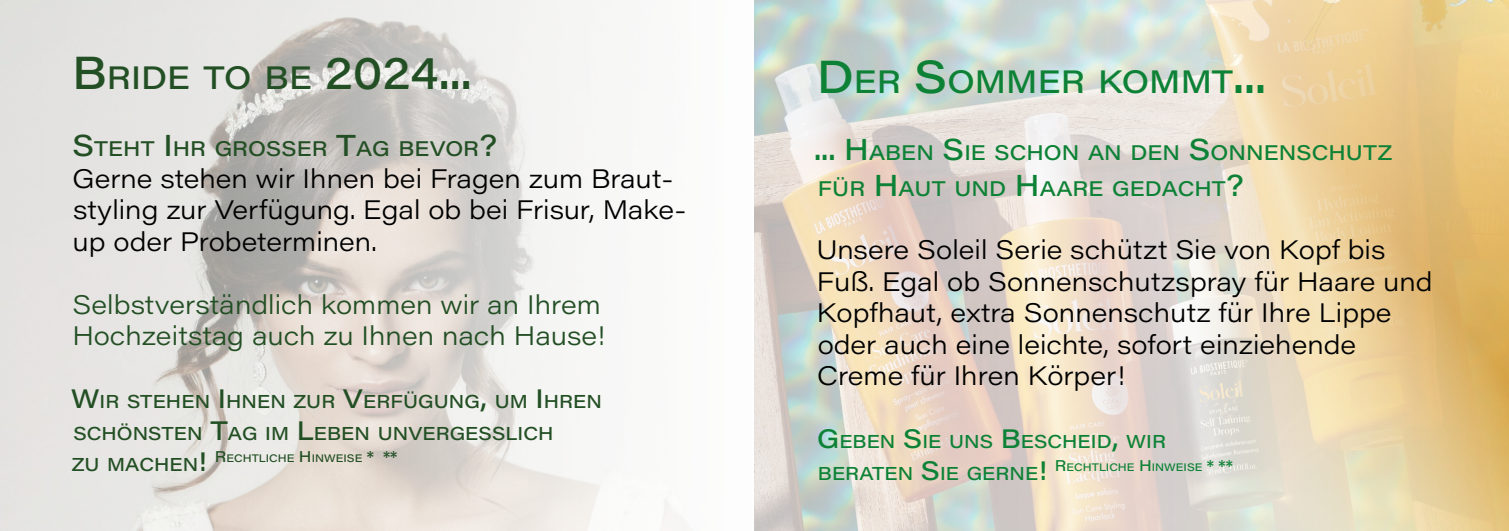
<style>
.page{position:relative;width:1509px;height:531px;background:#fff}
.page>*{position:absolute;margin:0;border:0;box-sizing:border-box;transform-origin:0 0}
.t1{font:500 45.5px "Acumin Pro Wide";color:#234f24}
.t2{font:500 31.85px "Acumin Pro Wide";letter-spacing:.005em;color:#0d8236}
.t3{font:300 26.25px/31.5px "Acumin Pro Wide";color:#000}
.t4{font:300 26.25px/31.5px "Acumin Pro Wide";color:#234f24}
.t5{font:500 20.82px/35.7px "Acumin Pro Wide";letter-spacing:.005em;color:#0d8236}
.t6{font:500 20.82px "Acumin Pro Wide";letter-spacing:.005em;color:#234f24}
.t7{font:500 18.38px/31.5px "Acumin Pro Wide";letter-spacing:.005em;color:#234f24}
.t8{font:500 18.38px "Acumin Pro Wide";letter-spacing:.005em;color:#0d8236}
.t9{font:500 10.67px "Acumin Pro Wide";letter-spacing:.005em;color:#0d8236}
.t10{font:500 10.67px "Acumin Pro Wide";letter-spacing:.005em;color:#234f24}
.s1{font-size:31.85px}
.s2{font-size:29.75px}
.s3{font-size:26.25px}
.s4{font-size:18.38px}
.s5{font-size:15.22px}
.s6{font-size:45.5px}
</style>
<div class="page">
<img style="left:754px;top:0;width:418px;height:531px">
<img style="left:0;top:0;width:688px;height:531px">
<img style="left:1090px;top:0;width:82px;height:86px">
<img style="left:1172px;top:0;width:336px;height:531px">
<h1 class="t1" style="left:72px;top:40px;width:401px">B<span class="s1">RIDE TO BE</span> 2024...</h1>
<p class="t6" style="left:72px;top:134px;width:426px"><span class="s2">S</span>TEHT <span class="s2">I</span> HR GROSSER <span class="s2">T</span>AG BEVOR<span class="s2">?</span></p>
<p class="t3" style="left:72px;top:161px;width:615px">Gerne stehen wir Ihnen bei Fragen zum Braut&shy;styling zur Verfügung. Egal ob bei Frisur, Make&shy;up oder Probeterminen.</p>
<p class="t4" style="left:72px;top:287px;width:534px">Selbstverständlich kommen wir an Ihrem<br>Hochzeitstag auch zu Ihnen nach Hause!</p>
<p class="t7" style="left:71px;top:385px;width:532px"><span class="s3">W</span>IR STEHEN <span class="s3">I</span> HNEN ZUR <span class="s3">V</span>ERFÜGUNG<span class="s3">,</span> UM <span class="s3">I</span> HREN<br>SCHÖNSTEN <span class="s3">T</span>AG IM <span class="s3">L</span>EBEN UNVERGESSLICH</p>
<p class="t10" style="left:72px;top:451px;width:327px"><span class="s4">ZU MACHEN</span><span class="s3">!</span> <span class="s5">R</span> ECHTLICHE <span class="s5">H</span> INWEISE <span class="s5">* **</span></p>
<p class="t2" style="left:816px;top:59px;width:451px"><span class="s6">D</span>ER <span class="s6">S</span>OMMER KOMMT<span class="s6">...</span></p>
<p class="t5" style="left:814px;top:134px;width:579px"><span class="s2">... H</span>ABEN <span class="s2">S</span>IE SCHON AN DEN <span class="s2">S</span>ONNENSCHUTZ<br>FÜR <span class="s2">H</span>AUT UND <span class="s2">H</span>AARE GEDACHT<span class="s2">?</span></p>
<p class="t3" style="left:816px;top:233px;width:617px">Unsere Soleil Serie schützt Sie von Kopf bis Fuß. Egal ob Sonnenschutzspray für Haare und Kopfhaut, extra Sonnenschutz für Ihre Lippe oder auch eine leichte, sofort einziehende Creme für Ihren Körper!</p>
<p class="t8" style="left:817px;top:428px;width:350px"><span class="s3">G</span> EBEN <span class="s3">S</span>IE UNS <span class="s3">B</span>ESCHEID<span class="s3">,</span> WIR</p>
<p class="t9" style="left:817px;top:459px;width:416px"><span class="s4">BERATEN</span> <span class="s3">S</span><span class="s4">IE GERNE</span><span class="s3">!</span> <span class="s5">R</span> ECHTLICHE <span class="s5">H</span> INWEISE <span class="s5">* **</span></p>
</div>
